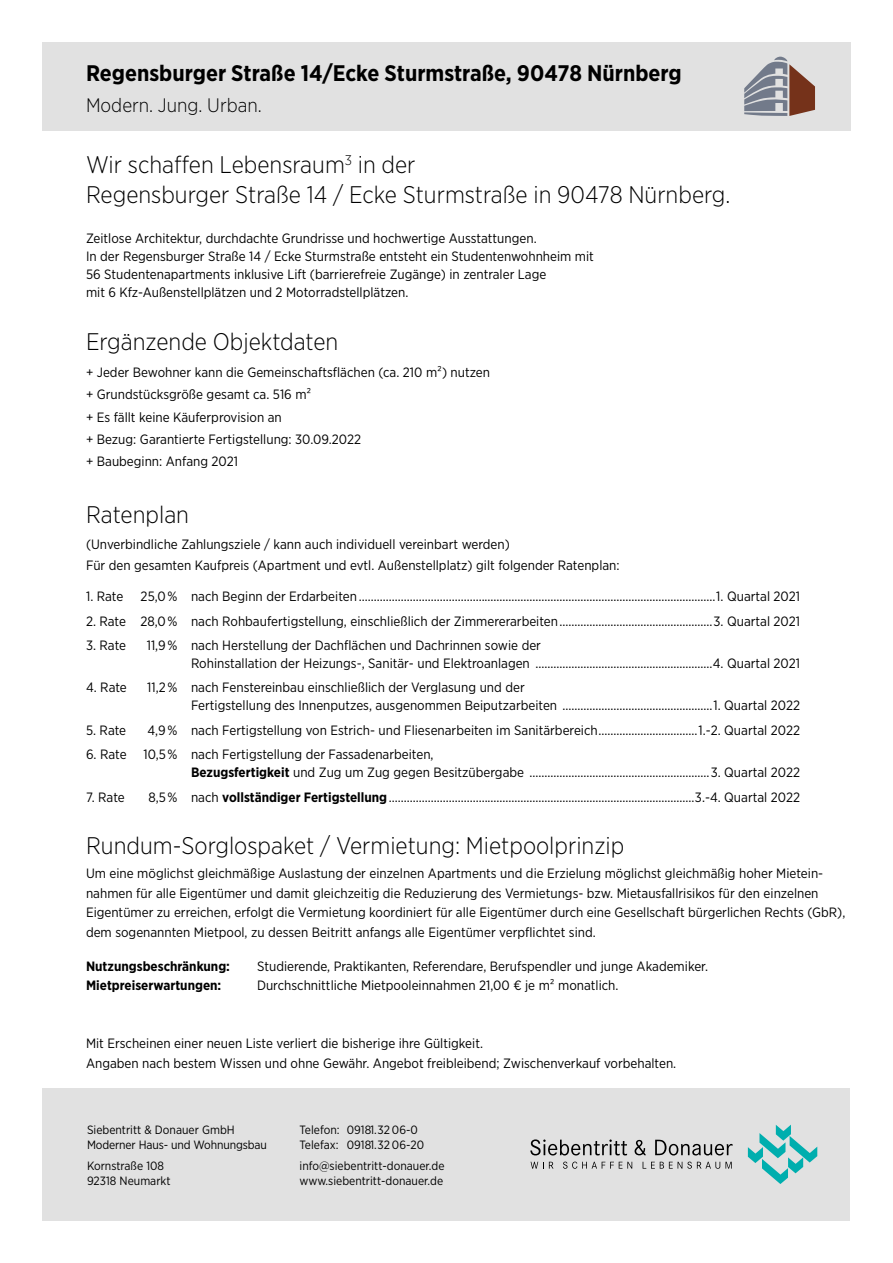
<style>
.page{position:relative;width:893px;height:1263px;background:#fff}
.page>*{position:absolute;margin:0;border:0;box-sizing:border-box;transform-origin:0 0}
.t1{font:300 24px/30px "Gotham Narrow";color:#000}
.t2{font:700 22.5px "Gotham Narrow";color:#000}
.t3{font:300 19.5px "Gotham Narrow";color:#000}
.t4{font:13.5px/18px "Gotham Narrow";color:#000}
.t5{font:700 13.5px "Gotham Narrow";color:#000}
.t6{font:12px/15px "Gotham Narrow";color:#000}
.s1{font-weight:700}
</style>
<div class="page">
<div style="left:43px;top:1088px;width:807px;height:132px;background:#e1e1e1"></div>
<svg style="left:748px;top:1125px;width:69px;height:59px"></svg>
<svg style="left:530px;top:1139px;width:97px;height:16px"></svg>
<svg style="left:635px;top:1140px;width:11px;height:15px"></svg>
<svg style="left:655px;top:1140px;width:78px;height:15px"></svg>
<svg style="left:531px;top:1162px;width:22px;height:7px"></svg>
<svg style="left:563px;top:1161px;width:69px;height:8px"></svg>
<svg style="left:643px;top:1161px;width:89px;height:8px"></svg>
<div style="left:43px;top:43px;width:807px;height:88px;background:#e1e1e1"></div>
<svg style="left:744px;top:57px;width:71px;height:59px"></svg>
<h2 class="t2" style="left:86px;top:58px;width:597px">Regensburger Straße 14/Ecke Sturmstraße, 90478 Nürnberg</h2>
<h3 class="t3" style="left:86px;top:93px;width:177px">Modern. Jung. Urban.</h3>
<h1 class="t1" style="left:86px;top:149px;width:646px">Wir schaffen Lebensraum<sup>3</sup> in der<br>Regensburger Straße 14 / Ecke Sturmstraße in 90478 Nürnberg.</h1>
<p class="t4" style="left:86px;top:229px;width:509px">Zeitlose Architektur, durchdachte Grundrisse und hochwertige Ausstattungen.<br>In der Regensburger Straße 14 / Ecke Sturmstraße entsteht ein Studentenwohnheim mit 56 Studentenapartments inklusive Lift (barrierefreie Zugänge) in zentraler Lage<br>mit 6 Kfz-Außenstellplätzen und 2 Motorradstellplätzen.</p>
<h1 class="t1" style="left:86px;top:326px;width:254px">Ergänzende Objektdaten</h1>
<p class="t4" style="left:86px;top:361px;width:406px;line-height:22.2px">+ Jeder Bewohner kann die Gemeinschaftsflächen (ca. 210 m²) nutzen + Grundstücksgröße gesamt ca. 516 m²<br>+ Es fällt keine Käuferprovision an<br>+ Bezug: Garantierte Fertigstellung: 30.09.2022<br>+ Baubeginn: Anfang 2021</p>
<h1 class="t1" style="left:86px;top:499px;width:105px">Ratenplan</h1>
<p class="t4" style="left:86px;top:533px;width:535px;line-height:21px">(Unverbindliche Zahlungsziele / kann auch individuell vereinbart werden)<br>Für den gesamten Kaufpreis (Apartment und evtl. Außenstellplatz) gilt folgender Ratenplan:</p>
<p class="t4" style="left:86px;top:587px;width:39px">1. Rate</p>
<p class="t4" style="left:141px;top:587px;width:661px">25,0 % nach Beginn der Erdarbeiten.......................................................................................................................1. Quartal 2021</p>
<p class="t4" style="left:86px;top:612px;width:716px">2. Rate 28,0 % nach Rohbaufertigstellung, einschließlich der Zimmererarbeiten...................................................3. Quartal 2021</p>
<p class="t4" style="left:86px;top:636px;width:42px">3. Rate</p>
<p class="t4" style="left:191px;top:636px;width:610px;text-indent:-44px">11,9 % nach Herstellung der Dachflächen und Dachrinnen sowie der<br>Rohinstallation der Heizungs-, Sanitär- und Elektroanlagen ...........................................................4. Quartal 2021</p>
<p class="t4" style="left:86px;top:678px;width:42px">4. Rate</p>
<p class="t4" style="left:191px;top:678px;width:610px;text-indent:-44px">11,2 % nach Fenstereinbau einschließlich der Verglasung und der<br>Fertigstellung des Innenputzes, ausgenommen Beiputzarbeiten ..................................................1. Quartal 2022</p>
<p class="t4" style="left:86px;top:721px;width:42px">5. Rate</p>
<p class="t4" style="left:148px;top:721px;width:654px">4,9 % nach Fertigstellung von Estrich- und Fliesenarbeiten im Sanitärbereich.................................1.-2. Quartal 2022</p>
<p class="t4" style="left:191px;top:745px;width:610px;text-indent:-105px">6. Rate 10,5 % nach Fertigstellung der Fassadenarbeiten,<br><span class="s1">Bezugsfertigkeit</span> und Zug um Zug gegen Besitzübergabe ............................................................3. Quartal 2022</p>
<p class="t4" style="left:86px;top:787px;width:40px">7. Rate</p>
<p class="t4" style="left:148px;top:787px;width:653px">8,5 % nach <span class="s1">vollständiger Fertigstellung</span>......................................................................................................3.-4. Quartal 2022</p>
<h1 class="t1" style="left:86px;top:830px;width:540px">Rundum-Sorglospaket / Vermietung: Mietpoolprinzip</h1>
<p class="t4" style="left:86px;top:864px;width:761px;line-height:19.5px">Um eine möglichst gleichmäßige Auslastung der einzelnen Apartments und die Erzielung möglichst gleichmäßig hoher Mietein&shy;nahmen für alle Eigentümer und damit gleichzeitig die Reduzierung des Vermietungs- bzw. Mietausfallrisikos für den einzelnen Eigentümer zu erreichen, erfolgt die Vermietung koordiniert für alle Eigentümer durch eine Gesellschaft bürgerlichen Rechts (GbR), dem sogenannten Mietpool, zu dessen Beitritt anfangs alle Eigentümer verpflichtet sind.</p>
<p class="t5" style="left:86px;top:957px;width:145px">Nutzungsbeschränkung:</p>
<p class="t4" style="left:257px;top:957px;width:452px">Studierende, Praktikanten, Referendare, Berufspendler und junge Akademiker.</p>
<p class="t5" style="left:86px;top:977px;width:137px">Mietpreiserwartungen:</p>
<p class="t4" style="left:257px;top:976px;width:363px">Durchschnittliche Mietpooleinnahmen 21,00 € je m² monatlich.</p>
<p class="t4" style="left:86px;top:1033px;width:592px;line-height:19.5px">Mit Erscheinen einer neuen Liste verliert die bisherige ihre Gültigkeit.<br>Angaben nach bestem Wissen und ohne Gewähr. Angebot freibleibend; Zwischenverkauf vorbehalten.</p>
<p class="t6" style="left:87px;top:1122px;width:181px">Siebentritt &amp; Donauer GmbH<br>Moderner Haus- und Wohnungsbau</p>
<p class="t6" style="left:87px;top:1158px;width:85px">Kornstraße 108<br>92318 Neumarkt</p>
<p class="t6" style="left:300px;top:1122px;width:126px">Telefon: 09181.32 06-0<br>Telefax: 09181.32 06-20</p>
<p class="t6" style="left:300px;top:1158px;width:146px">info@siebentritt-donauer.de www.siebentritt-donauer.de</p>
</div>
